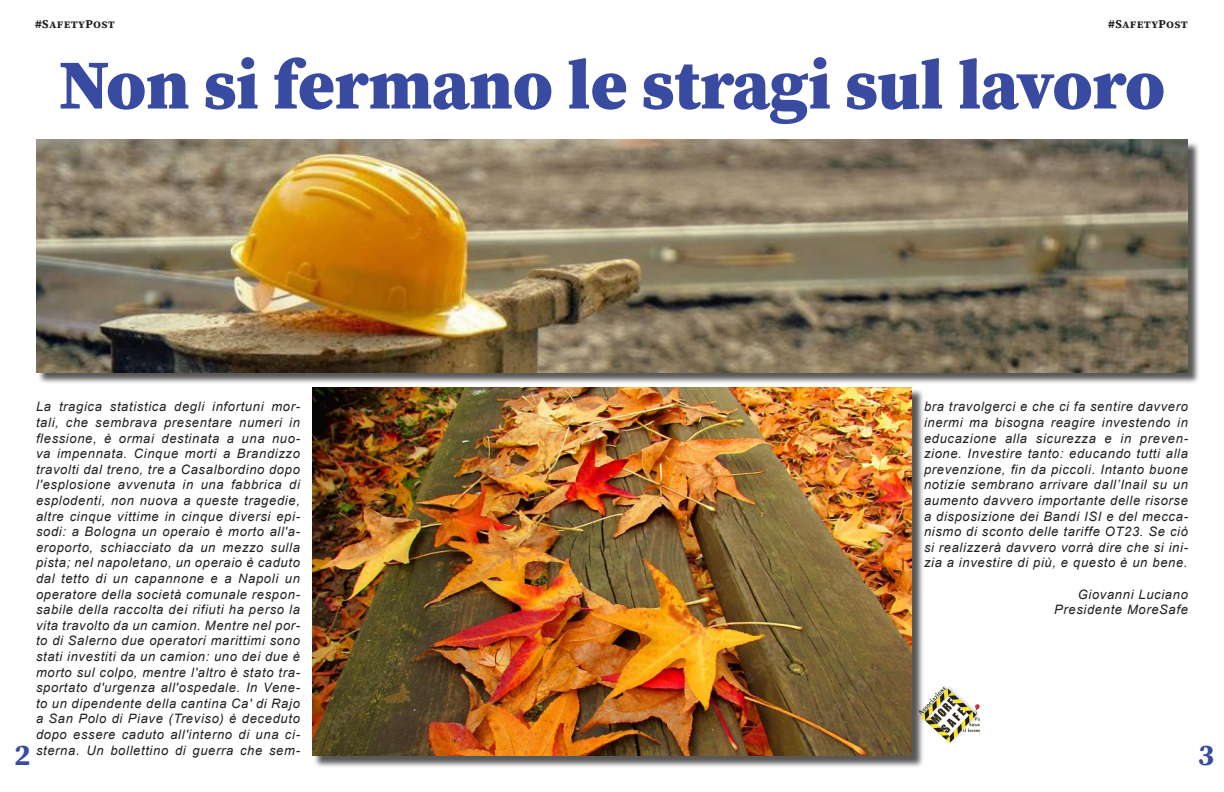
<style>
.page{position:relative;width:1224px;height:792px;background:#fff}
.page>*{position:absolute;margin:0;border:0;box-sizing:border-box;transform-origin:0 0}
.Titolo_-_60pt{font:900 70px "Source Serif Pro";letter-spacing:-.005em;color:#384ba0}
.t1{font:700 30px "Source Serif Pro";color:#384ba0}
.Stile_di_paragrafo_1{font:italic 13px/15.6px "Arial";letter-spacing:.05em;color:#231f20;text-align:justify}
.t2{font:700 12px "Source Serif Pro";letter-spacing:.025em;color:#231f20}
</style>
<div class="page">
<div style="left:314px;top:389px;width:610px;height:380px;background:#231f20;opacity:.75"></div>
<img style="left:312px;top:387px;width:600px;height:369px">
<img style="left:918px;top:685px;width:62px;height:61px">
<div style="left:38px;top:141px;width:1162px;height:244px;background:#231f20;opacity:.75"></div>
<img style="left:36px;top:140px;width:1152px;height:232px">
<p class="t2" style="left:35px;top:16px;width:81px">#SafetyPost</p>
<p class="t2" style="left:1108px;top:16px;width:81px">#SafetyPost</p>
<p class="Titolo_-_60pt" style="left:59px;top:36px;width:1108px">Non si fermano le stragi sul lavoro</p>
<p class="Stile_di_paragrafo_1" style="left:36px;top:399px;width:266px">La tragica statistica degli infortuni mor&shy;tali, che sembrava presentare numeri in flessione, è ormai destinata a una nuo&shy;va impennata. Cinque morti a Brandizzo travolti dal treno, tre a Casalbordino dopo l'esplosione avvenuta in una fabbrica di esplodenti, non nuova a queste tragedie, altre cinque vittime in cinque diversi epi&shy;sodi: a Bologna un operaio è morto all'a&shy;eroporto, schiacciato da un mezzo sulla pista; nel napoletano, un operaio è caduto dal tetto di un capannone e a Napoli un operatore della società comunale respon&shy;sabile della raccolta dei rifiuti ha perso la vita travolto da un camion. Mentre nel por&shy;to di Salerno due operatori marittimi sono stati investiti da un camion: uno dei due è morto sul colpo, mentre l'altro è stato tra&shy;sportato d'urgenza all'ospedale. In Vene&shy;to un dipendente della cantina Ca' di Rajo a San Polo di Piave (Treviso) è deceduto dopo essere caduto all'interno di una ci&shy;sterna. Un bollettino di guerra che sem-</p>
<p class="Stile_di_paragrafo_1" style="left:924px;top:399px;width:266px">bra travolgerci e che ci fa sentire davvero inermi ma bisogna reagire investendo in educazione alla sicurezza e in preven&shy;zione. Investire tanto: educando tutti alla prevenzione, fin da piccoli. Intanto buone notizie sembrano arrivare dall’Inail su un aumento davvero importante delle risorse a disposizione dei Bandi ISI e del mecca&shy;nismo di sconto delle tariffe OT23. Se ciò si realizzerà davvero vorrà dire che si ini&shy;zia a investire di più, e questo è un bene.</p>
<p class="Stile_di_paragrafo_1" style="left:1078px;top:586px;width:112px">Giovanni Luciano</p>
<p class="Stile_di_paragrafo_1" style="left:1054px;top:602px;width:135px">Presidente MoreSafe</p>
<h2 class="t1" style="left:14px;top:734px;width:18px">2</h2>
<h2 class="t1" style="left:1198px;top:734px;width:18px">3</h2>
</div>
